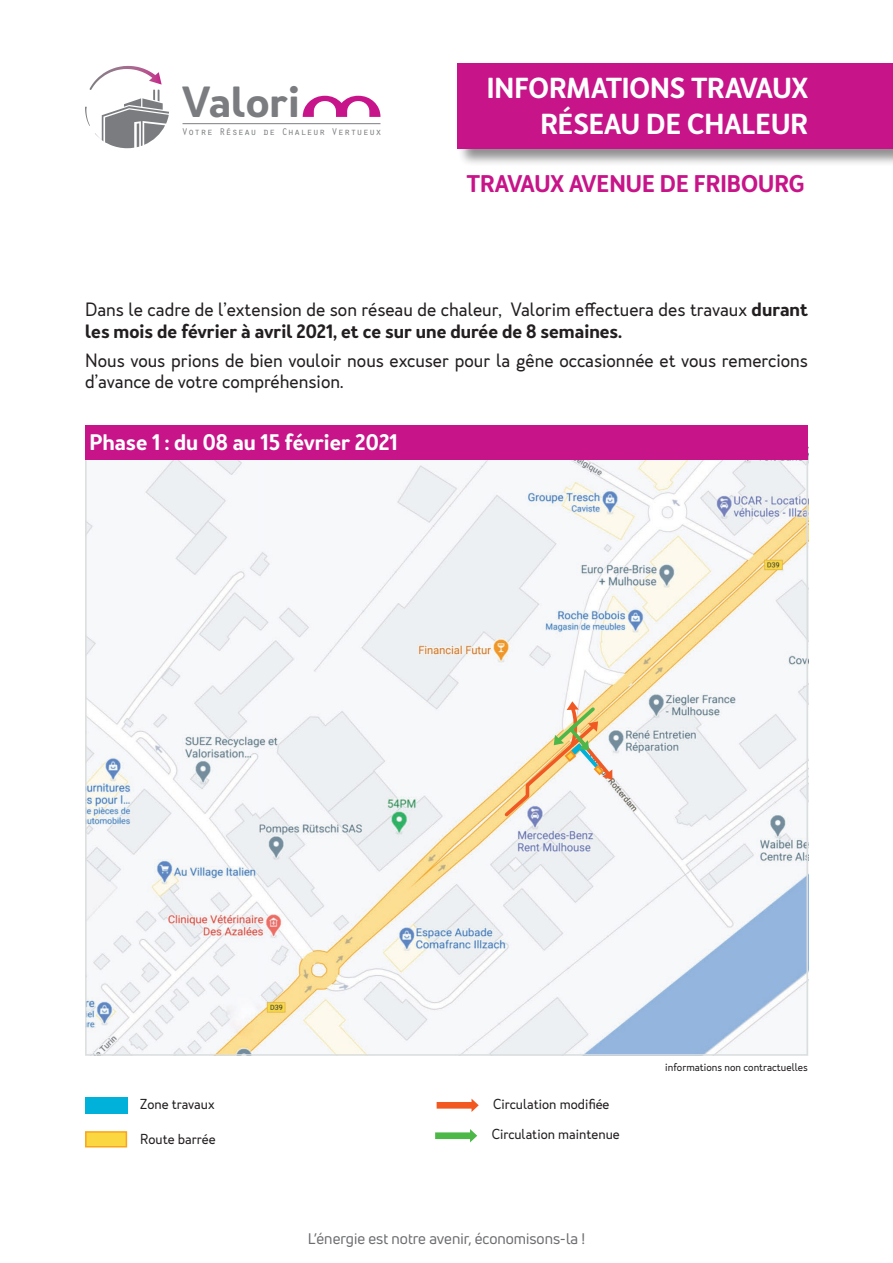
<style>
.page{position:relative;width:893px;height:1263px;background:#fff}
.page>*{position:absolute;margin:0;border:0;box-sizing:border-box;transform-origin:0 0}
.t1{font:600 40.65px "Merlo Neue";color:#7a7c7f;scale:1.04 1}
.t2{font:600 27px/36px "Merlo Neue";color:#fff;text-align:right}
.t3{font:600 22.5px "Merlo Neue";color:#c71489}
.t4{font:600 21px "Merlo Neue";color:#fff}
.t5{font:18px/21px "Merlo Neue";color:#231f20}
.t6{font:15px "Uni Neue";color:#6c6d70}
.t7{font:13.5px "Merlo Neue";color:#231f20}
.t8{font:10.5px "Merlo Neue";color:#231f20}
.t9{font:9.9px "Orator Std";color:#7a7c7f;scale:1.04 1}
.s1{font-weight:600}
</style>
<div class="page">
<div style="left:457px;top:63px;width:436px;height:103px;background:#231f20;opacity:.5"></div>
<div style="left:458px;top:64px;width:435px;height:85px;background:#c71489"></div>
<svg style="left:85px;top:66px;width:84px;height:82px"></svg>
<hr style="left:183px;top:123px;width:197px;height:1px;background:#7a7c7f">
<svg style="left:303px;top:96px;width:77px;height:21px"></svg>
<img style="left:88px;top:459px;width:717px;height:594px">
<svg style="left:501px;top:701px;width:112px;height:119px"></svg>
<div style="left:85px;top:425px;width:723px;height:34px;background:#c71489"></div>
<div style="left:85px;top:1097px;width:42px;height:16px;background:#00b1d9"></div>
<svg style="left:437px;top:1098px;width:42px;height:14px"></svg>
<div style="left:85px;top:1131px;width:42px;height:16px;background:#fbd741;border:2px solid #f9a51b"></div>
<svg style="left:435px;top:1129px;width:42px;height:13px"></svg>
<h1 class="t1" style="left:182px;top:75px;width:114px">Valori</h1>
<p class="t9" style="left:182px;top:125px;width:194px">Votre Réseau de Chaleur Vertueux</p>
<h2 class="t2" style="left:487px;top:71px;width:323px">INFORMATIONS TRAVAUX<br>RÉSEAU DE CHALEUR</h2>
<p class="t3" style="left:467px;top:168px;width:339px">TRAVAUX AVENUE DE FRIBOURG</p>
<p class="t5" style="left:85px;top:300px;width:724px">Dans le cadre de l’extension de son réseau de chaleur, Valorim effectuera des travaux <span class="s1">durant les mois de février à avril 2021, et ce sur une durée de 8 semaines.</span></p>
<p class="t5" style="left:85px;top:350px;width:724px">Nous vous prions de bien vouloir nous excuser pour la gêne occasionnée et vous remercions d’avance de votre compréhension.</p>
<p class="t4" style="left:89px;top:428px;width:310px">Phase 1 : du 08 au 15 février 2021</p>
<p class="t7" style="left:140px;top:1095px;width:76px">Zone travaux</p>
<p class="t7" style="left:493px;top:1095px;width:118px">Circulation modifiée</p>
<p class="t7" style="left:140px;top:1131px;width:77px">Route barrée</p>
<p class="t7" style="left:492px;top:1126px;width:130px">Circulation maintenue</p>
<p class="t6" style="left:308px;top:1230px;width:279px">L’énergie est notre avenir, économisons-la !</p>
<p class="t8" style="left:665px;top:1060px;width:144px">informations non contractuelles</p>
</div>
